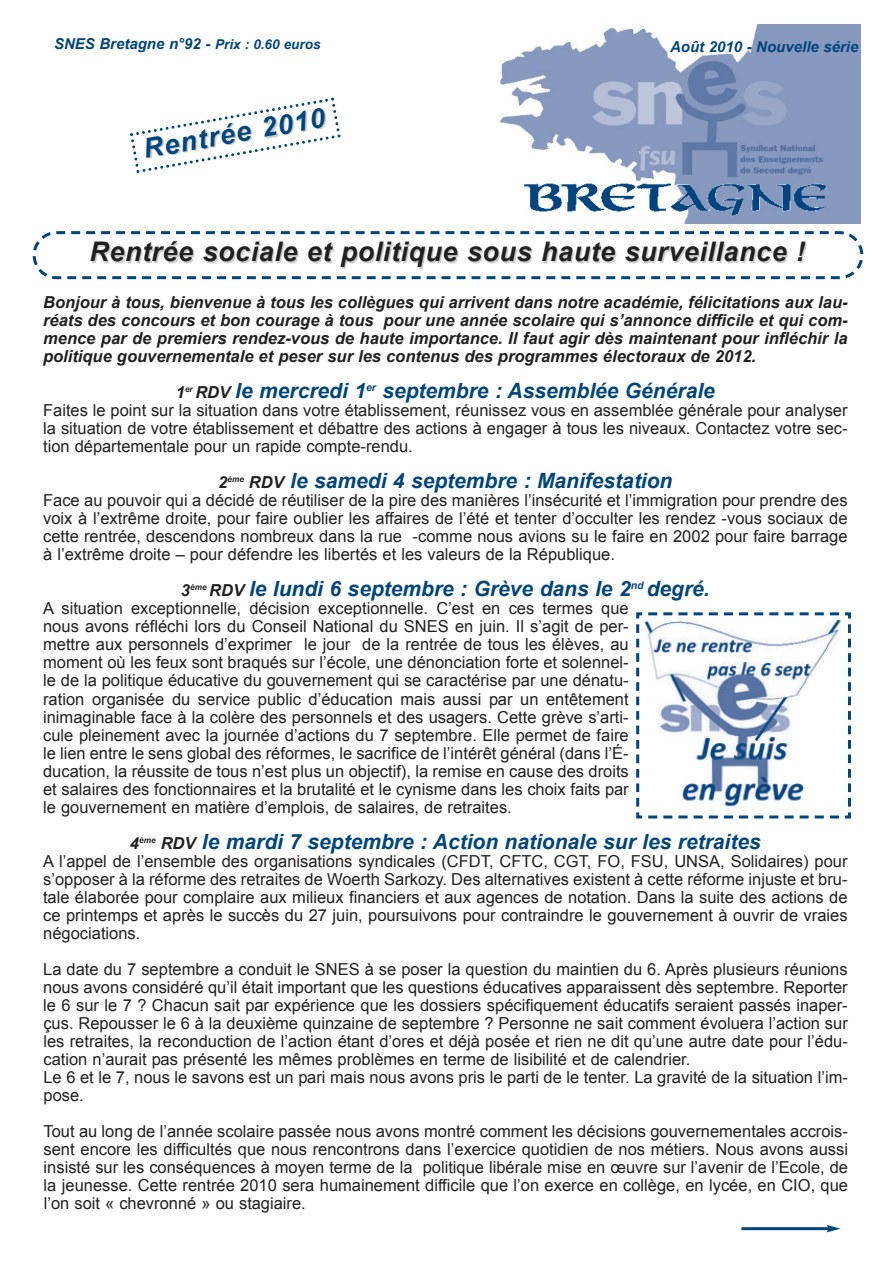
<style>
.page{position:relative;width:893px;height:1263px;background:#fff}
.page>*{position:absolute;margin:0;border:0;box-sizing:border-box;transform-origin:0 0}
.t1{font:italic 700 27px "Arial";letter-spacing:.02em;color:#231f20}
.t2{font:italic 700 27px "Arial";color:#01457f}
.t3{font:italic 700 21px "Arial";color:#01457f}
.t4{font:16.5px/18px "Arial";color:#231f20;text-align:justify}
.t5{font:italic 700 16.5px/18px "Arial";color:#231f20;text-align:justify}
.t6{font:italic 700 15px "Arial";color:#01457f}
.s1{font-size:13.5px}
.s2{font-size:16.5px;color:#231f20}
</style>
<div class="page">
<img style="left:499px;top:24px;width:362px;height:199px">
<svg style="left:32px;top:231px;width:832px;height:49px"></svg>
<svg style="left:130px;top:97px;width:211px;height:76px"></svg>
<svg style="left:636px;top:612px;width:215px;height:207px"></svg>
<hr style="left:741px;top:1227px;width:88px;height:3px;background:#01457f">
<svg style="left:827px;top:1225px;width:14px;height:7px"></svg>
<p class="t6" style="left:54px;top:35px;width:268px">SNES Bretagne n°92 - <span class="s1">Prix : 0.60 euros</span></p>
<p class="t6" style="left:670px;top:38px;width:190px">Août 2010 - Nouvelle série</p>
<h1 class="t2" style="left:141px;top:134px;width:185px;rotate:-10deg">Rentrée 2010</h1>
<h1 class="t1" style="left:89px;top:237px;width:717px">Rentrée sociale et politique sous haute surveillance !</h1>
<p class="t5" style="left:43px;top:294px;width:806px">Bonjour à tous, bienvenue à tous les collègues qui arrivent dans notre académie, félicitations aux lau&shy;réats des concours et bon courage à tous pour une année scolaire qui s’annonce difficile et qui com&shy;mence par de premiers rendez-vous de haute importance. Il faut agir dès maintenant pour infléchir la politique gouvernementale et peser sur les contenus des programmes électoraux de 2012.</p>
<p class="t3" style="left:176px;top:379px;width:540px"><span class="s2">1</span><sup>er</sup> <span class="s2">RDV</span> le mercredi 1<sup>er</sup> septembre : Assemblée Générale</p>
<p class="t4" style="left:43px;top:402px;width:806px">Faites le point sur la situation dans votre établissement, réunissez vous en assemblée générale pour analyser la situation de votre établissement et débattre des actions à engager à tous les niveaux. Contactez votre sec&shy;tion départementale pour un rapide compte-rendu.</p>
<p class="t3" style="left:218px;top:469px;width:456px"><span class="s2">2</span><sup>ème</sup> <span class="s2">RDV</span> le samedi 4 septembre : Manifestation</p>
<p class="t4" style="left:43px;top:492px;width:806px">Face au pouvoir qui a décidé de réutiliser de la pire des manières l’insécurité et l’immigration pour prendre des voix à l’extrême droite, pour faire oublier les affaires de l’été et tenter d’occulter les rendez -vous sociaux de cette rentrée, descendons nombreux dans la rue -comme nous avions su le faire en 2002 pour faire barrage à l’extrême droite – pour défendre les libertés et les valeurs de la République.</p>
<p class="t3" style="left:181px;top:577px;width:530px"><span class="s2">3</span><sup>ème</sup> <span class="s2">RDV</span> le lundi 6 septembre : Grève dans le 2<sup>nd</sup> degré.</p>
<p class="t4" style="left:43px;top:600px;width:587px">A situation exceptionnelle, décision exceptionnelle. C’est en ces termes que nous avons réfléchi lors du Conseil National du SNES en juin. Il s’agit de per&shy;mettre aux personnels d’exprimer le jour de la rentrée de tous les élèves, au moment où les feux sont braqués sur l’école, une dénonciation forte et solennel&shy;le de la politique éducative du gouvernement qui se caractérise par une dénatu&shy;ration organisée du service public d’éducation mais aussi par un entêtement inimaginable face à la colère des personnels et des usagers. Cette grève s’arti&shy;cule pleinement avec la journée d’actions du 7 septembre. Elle permet de faire le lien entre le sens global des réformes, le sacrifice de l’intérêt général (dans l’É&shy;ducation, la réussite de tous n’est plus un objectif), la remise en cause des droits et salaires des fonctionnaires et la brutalité et le cynisme dans les choix faits par le gouvernement en matière d’emplois, de salaires, de retraites.</p>
<p class="t3" style="left:130px;top:829px;width:632px"><span class="s2">4</span><sup>ème</sup> <span class="s2">RDV</span> le mardi 7 septembre : Action nationale sur les retraites</p>
<p class="t4" style="left:43px;top:852px;width:806px">A l’appel de l’ensemble des organisations syndicales (CFDT, CFTC, CGT, FO, FSU, UNSA, Solidaires) pour s’opposer à la réforme des retraites de Woerth Sarkozy. Des alternatives existent à cette réforme injuste et bru&shy;tale élaborée pour complaire aux milieux financiers et aux agences de notation. Dans la suite des actions de ce printemps et après le succès du 27 juin, poursuivons pour contraindre le gouvernement à ouvrir de vraies négociations.</p>
<p class="t4" style="left:43px;top:960px;width:806px;text-align:left">La date du 7 septembre a conduit le SNES à se poser la question du maintien du 6. Après plusieurs réunions nous avons considéré qu’il était important que les questions éducatives apparaissent dès septembre. Reporter le 6 sur le 7 ? Chacun sait par expérience que les dossiers spécifiquement éducatifs seraient passés inaper&shy;çus. Repousser le 6 à la deuxième quinzaine de septembre ? Personne ne sait comment évoluera l’action sur les retraites, la reconduction de l’action étant d’ores et déjà posée et rien ne dit qu’une autre date pour l’édu&shy;cation n’aurait pas présenté les mêmes problèmes en terme de lisibilité et de calendrier.<br>Le 6 et le 7, nous le savons est un pari mais nous avons pris le parti de le tenter. La gravité de la situation l’im&shy;pose.</p>
<p class="t4" style="left:44px;top:1122px;width:806px">Tout au long de l’année scolaire passée nous avons montré comment les décisions gouvernementales accrois&shy;sent encore les difficultés que nous rencontrons dans l’exercice quotidien de nos métiers. Nous avons aussi insisté sur les conséquences à moyen terme de la politique libérale mise en œuvre sur l’avenir de l’Ecole, de la jeunesse. Cette rentrée 2010 sera humainement difficile que l’on exerce en collège, en lycée, en CIO, que l’on soit « chevronné » ou stagiaire.</p>
</div>
